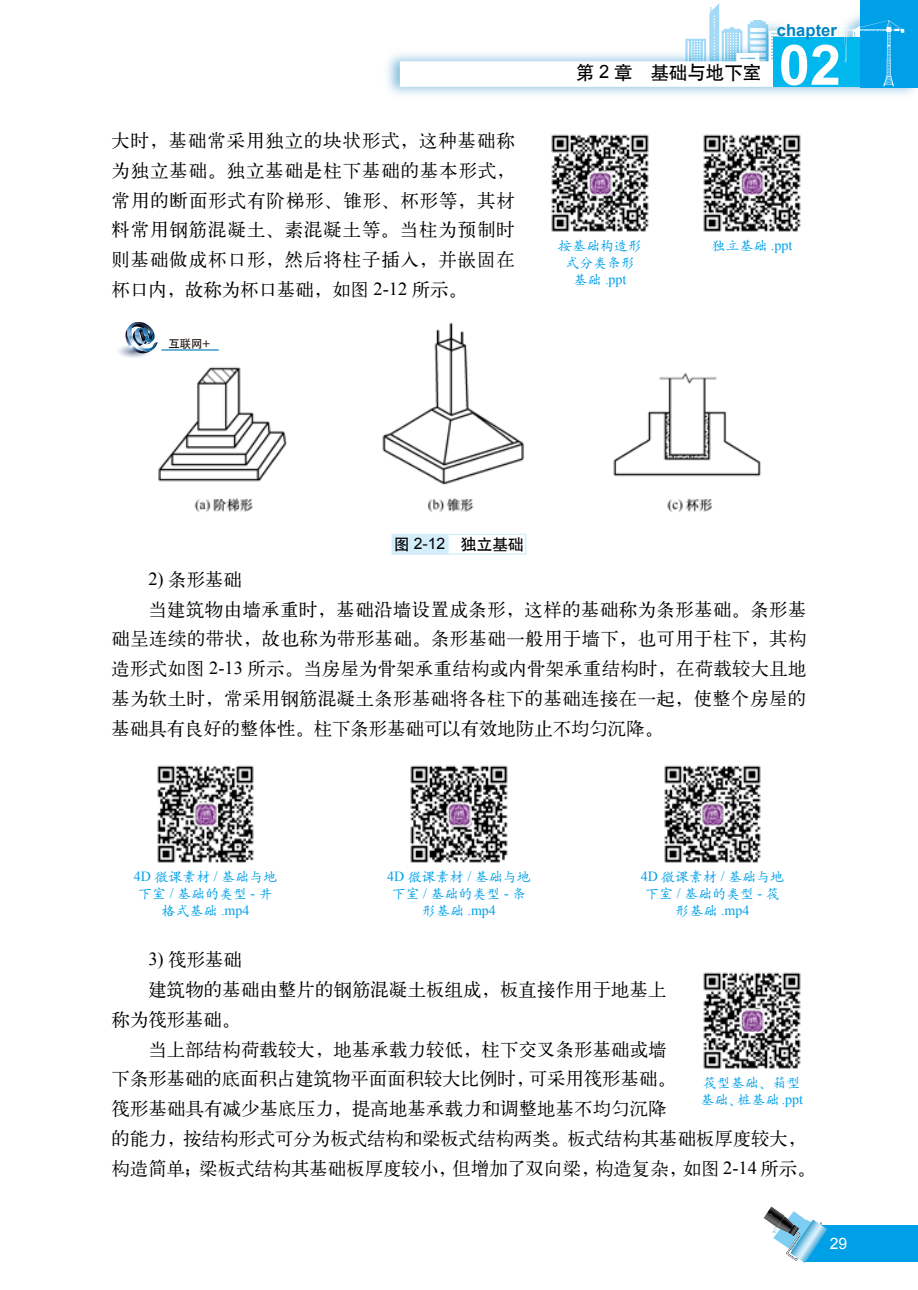
<style>
.page{position:relative;width:918px;height:1290px;background:#fff}
.page>*{position:absolute;margin:0;border:0;box-sizing:border-box;transform-origin:0 0}
.t1{font:700 56px "Arial";color:#fff}
.t2{font:18.38px/29.8px "H Ya 1 gj";letter-spacing:.01em;color:#000;text-align:justify}
.t3{font:18.38px "H Yb 1 gj";color:#000}
.t4{font:700 16.62px "Arial";color:#0085c0}
.t5{font:15.75px "H Yb 1 gj";color:#000}
.t6{font:15.75px "Arial";color:#fff}
.t7{font:14px/16.8px "H Yc 1 gj";color:#00a0e9;text-align:center}
.t8{font:14px "Times New Roman";color:#00a0e9}
.t9{font:11.2px "H Yb 1 gj";color:#231815}
.s1{font-family:"Times New Roman"}
.s2{font-family:"Arial"}
.s3{font-family:"H Yc 1 gj"}
</style>
<div class="page">
<img style="left:387px;top:54px;width:531px;height:41px">
<div style="left:860px;top:0;width:58px;height:87px;background:#00a0e9"></div>
<svg style="left:400px;top:3px;width:505px;height:84px"></svg>
<div style="left:804px;top:1225px;width:114px;height:37px;background:#00a0e9"></div>
<svg style="left:763px;top:1206px;width:65px;height:57px"></svg>
<div style="left:391px;top:534px;width:135px;height:21px;background:#d3edfb"></div>
<div style="left:448px;top:535px;width:77px;height:18px;background:#fff"></div>
<img style="left:158px;top:322px;width:603px;height:190px">
<img style="left:157px;top:765px;width:97px;height:98px">
<img style="left:410px;top:765px;width:98px;height:98px">
<img style="left:664px;top:765px;width:97px;height:98px">
<img style="left:703px;top:134px;width:98px;height:98px">
<img style="left:703px;top:972px;width:98px;height:97px">
<img style="left:551px;top:134px;width:98px;height:98px">
<hr style="left:161px;top:349px;width:58px;height:2px;background:#5faed3">
<svg style="left:118px;top:322px;width:40px;height:36px"></svg>
<p class="t2" style="left:112px;top:126px;width:405px">大时，基础常采用独立的块状形式，这种基础称为独立基础。独立基础是柱下基础的基本形式，常用的断面形式有阶梯形、锥形、杯形等，其材料常用钢筋混凝土、素混凝土等。当柱为预制时则基础做成杯口形，然后将柱子插入，并嵌固在杯口内，故称为杯口基础，如图 <span class="s1">2-12</span> 所示。</p>
<p class="t9" style="left:169px;top:338px;width:43px">互联网+</p>
<p class="t3" style="left:576px;top:63px;width:186px">第 <span class="s2">2</span> 章　基础与地下室</p>
<p class="t4" style="left:777px;top:20px;width:62px">chapter</p>
<h1 class="t1" style="left:779px;top:28px;width:64px">02</h1>
<p class="t7" style="left:558px;top:237px;width:85px">按基础构造形式分类条形</p>
<p class="t8" style="left:573px;top:269px;width:54px"><span class="s3">基础</span> .ppt</p>
<p class="t7" style="left:711px;top:237px;width:82px">独立基础 <span class="s1">.ppt</span></p>
<p class="t5" style="left:394px;top:536px;width:131px">图 <span class="s2">2-12</span>　独立基础</p>
<p class="t2" style="left:148px;top:564px;width:95px"><span class="s1">2)</span> 条形基础</p>
<p class="t2" style="left:148px;top:594px;width:659px">当建筑物由墙承重时，基础沿墙设置成条形，这样的基础称为条形基础。条形基</p>
<p class="t2" style="left:112px;top:624px;width:696px">础呈连续的带状，故也称为带形基础。条形基础一般用于墙下，也可用于柱下，其构</p>
<p class="t2" style="left:112px;top:654px;width:696px">造形式如图 <span class="s1">2-13</span> 所示。当房屋为骨架承重结构或内骨架承重结构时，在荷载较大且地</p>
<p class="t2" style="left:112px;top:683px;width:696px">基为软土时，常采用钢筋混凝土条形基础将各柱下的基础连接在一起，使整个房屋的</p>
<p class="t2" style="left:112px;top:713px;width:553px">基础具有良好的整体性。柱下条形基础可以有效地防止不均匀沉降。</p>
<p class="t7" style="left:134px;top:868px;width:145px"><span class="s1">4D</span> 微课素材 <span class="s1">/</span> 基础与地下室 <span class="s1">/</span> 基础的类型 <span class="s1">-</span> 井格式基础 <span class="s1">.mp4</span></p>
<p class="t7" style="left:387px;top:868px;width:145px"><span class="s1">4D</span> 微课素材 <span class="s1">/</span> 基础与地下室 <span class="s1">/</span> 基础的类型 <span class="s1">-</span> 条</p>
<p class="t8" style="left:422px;top:900px;width:75px"><span class="s3">形基础</span> .mp4</p>
<p class="t7" style="left:641px;top:868px;width:145px"><span class="s1">4D</span> 微课素材 <span class="s1">/</span> 基础与地下室 <span class="s1">/</span> 基础的类型 <span class="s1">-</span> 筏</p>
<p class="t8" style="left:675px;top:900px;width:75px"><span class="s3">形基础</span> .mp4</p>
<p class="t2" style="left:148px;top:945px;width:95px"><span class="s1">3)</span> 筏形基础</p>
<p class="t2" style="left:148px;top:974px;width:520px">建筑物的基础由整片的钢筋混凝土板组成，板直接作用于地基上</p>
<p class="t2" style="left:112px;top:1004px;width:130px">称为筏形基础。</p>
<p class="t2" style="left:148px;top:1034px;width:520px">当上部结构荷载较大，地基承载力较低，柱下交叉条形基础或墙</p>
<p class="t2" style="left:112px;top:1064px;width:566px">下条形基础的底面积占建筑物平面面积较大比例时，可采用筏形基础。</p>
<p class="t2" style="left:112px;top:1093px;width:556px">筏形基础具有减少基底压力，提高地基承载力和调整地基不均匀沉降</p>
<p class="t2" style="left:112px;top:1123px;width:696px">的能力，按结构形式可分为板式结构和梁板式结构两类。板式结构其基础板厚度较大，</p>
<p class="t2" style="left:112px;top:1153px;width:705px">构造简单；梁板式结构其基础板厚度较小，但增加了双向梁，构造复杂，如图 <span class="s1">2-14</span> 所示。</p>
<p class="t7" style="left:700px;top:1074px;width:104px;text-align:left">筏型基础、箱型基础、桩基础 <span class="s1">.ppt</span></p>
<p class="t6" style="left:830px;top:1233px;width:19px">29</p>
</div>
